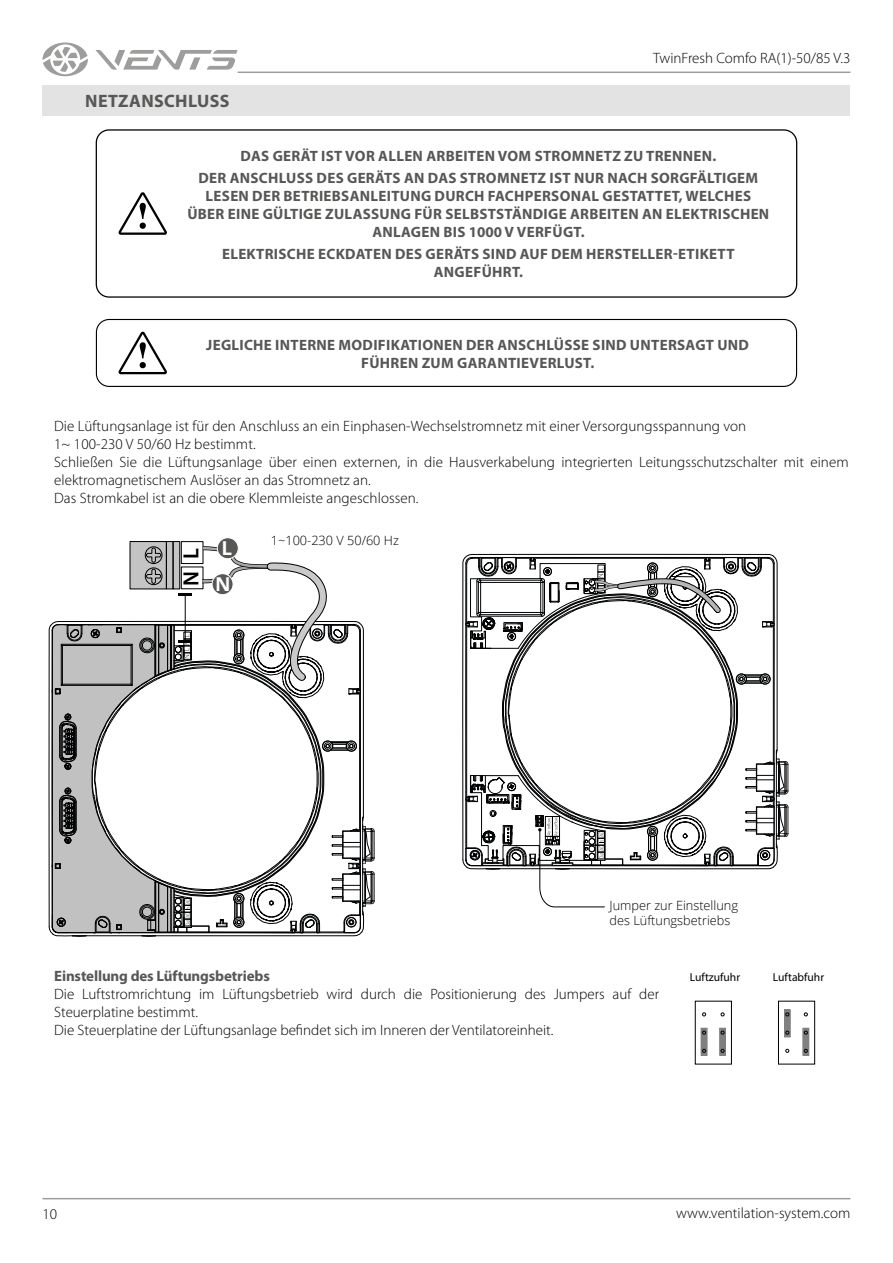
<style>
.page{position:relative;width:893px;height:1263px;background:#fff}
.page>*{position:absolute;margin:0;border:0;box-sizing:border-box;transform-origin:0 0}
.t1{font:600 22.05px "Myriad Pro";color:#000}
.t2{font:700 19.05px/36px "Open Sans";color:#fff;text-align:center}
.t3{font:700 18px "Myriad Pro";letter-spacing:.02em;color:#575756}
.t4{font:300 15px/18px "Myriad Pro";letter-spacing:.005em;color:#000}
.t5{font:700 15px/18px "Myriad Pro";letter-spacing:.02em;color:#575756;text-align:center}
.t6{font:700 15px "Myriad Pro";letter-spacing:-.01em;color:#575756}
.t7{font:300 12.75px/15.3px "Open Sans";color:#000}
.t8{font:11.55px "Myriad Pro";color:#000}
</style>
<div class="page">
<hr style="left:43px;top:1198px;width:807px;height:1px;background:#9d9d9c">
<hr style="left:238px;top:72px;width:612px;height:1px;background:#9d9d9c">
<svg style="left:95px;top:50px;width:143px;height:20px"></svg>
<svg style="left:43px;top:43px;width:45px;height:33px"></svg>
<div style="left:96px;top:319px;width:701px;height:68px;border:1px solid #000;border-radius:13px"></div>
<svg style="left:118px;top:332px;width:49px;height:42px"></svg>
<div style="left:96px;top:129px;width:701px;height:169px;border:1px solid #000;border-radius:13px"></div>
<svg style="left:118px;top:192px;width:49px;height:43px"></svg>
<div style="left:43px;top:85px;width:807px;height:31px;background:#e3e3e3"></div>
<svg style="left:49px;top:537px;width:326px;height:400px"></svg>
<svg style="left:463px;top:553px;width:325px;height:355px"></svg>
<div style="left:695px;top:1001px;width:37px;height:63px;border:1px solid #000"></div>
<svg style="left:702px;top:1012px;width:4px;height:4px"></svg>
<svg style="left:721px;top:1030px;width:3px;height:23px"></svg>
<svg style="left:703px;top:1030px;width:2px;height:23px"></svg>
<div style="left:778px;top:1001px;width:37px;height:63px;border:1px solid #000"></div>
<svg style="left:804px;top:1012px;width:4px;height:4px"></svg>
<svg style="left:785px;top:1049px;width:4px;height:4px"></svg>
<svg style="left:805px;top:1030px;width:2px;height:23px"></svg>
<svg style="left:786px;top:1011px;width:3px;height:24px"></svg>
<p class="t3" style="left:85px;top:89px;width:146px">NETZANSCHLUSS</p>
<p class="t4" style="left:653px;top:49px;width:199px">TwinFresh Comfo RA(1)-50/85 V.3</p>
<p class="t5" style="left:198px;top:144px;width:561px;line-height:22.2px">DAS GERÄT IST VOR ALLEN ARBEITEN VOM STROMNETZ ZU TRENNEN.<br>DER ANSCHLUSS DES GERÄTS AN DAS STROMNETZ IST NUR NACH SORGFÄLTIGEM</p>
<p class="t5" style="left:187px;top:187px;width:583px">LESEN DER BETRIEBSANLEITUNG DURCH FACHPERSONAL GESTATTET, WELCHES<br>ÜBER EINE GÜLTIGE ZULASSUNG FÜR SELBSTSTÄNDIGE ARBEITEN AN ELEKTRISCHEN<br>ANLAGEN BIS 1000 V VERFÜGT.</p>
<p class="t5" style="left:222px;top:245px;width:514px">ELEKTRISCHE ECKDATEN DES GERÄTS SIND AUF DEM HERSTELLER-ETIKETT<br>ANGEFÜHRT.</p>
<p class="t5" style="left:206px;top:335px;width:544px">JEGLICHE INTERNE MODIFIKATIONEN DER ANSCHLÜSSE SIND UNTERSAGT UND<br>FÜHREN ZUM GARANTIEVERLUST.</p>
<p class="t4" style="left:54px;top:417px;width:796px">Die Lüftungsanlage ist für den Anschluss an ein Einphasen-Wechselstromnetz mit einer Versorgungsspannung von<br>1~ 100-230 V 50/60 Hz bestimmt.<br>Schließen Sie die Lüftungsanlage über einen externen, in die Hausverkabelung integrierten Leitungsschutzschalter mit einem elektromagnetischem Auslöser an das Stromnetz an.<br>Das Stromkabel ist an die obere Klemmleiste angeschlossen.</p>
<h1 class="t1" style="left:177px;top:559px;width:12px;rotate:-90deg">L</h1>
<h1 class="t1" style="left:177px;top:586px;width:16px;rotate:-90deg">N</h1>
<p class="t2" style="left:215px;top:530px;width:19px">L<br>N</p>
<p class="t7" style="left:271px;top:533px;width:130px">1~100-230 V 50/60 Hz</p>
<p class="t7" style="left:610px;top:898px;width:130px">Jumper zur Einstellung des Lüftungsbetriebs</p>
<p class="t6" style="left:54px;top:966px;width:217px">Einstellung des Lüftungsbetriebs</p>
<p class="t4" style="left:54px;top:985px;width:606px">Die Luftstromrichtung im Lüftungsbetrieb wird durch die Positionierung des Jumpers auf der<br>Steuerplatine bestimmt.<br>Die Steuerplatine der Lüftungsanlage befindet sich im Inneren der Ventilatoreinheit.</p>
<p class="t8" style="left:690px;top:970px;width:52px">Luftzufuhr</p>
<p class="t8" style="left:773px;top:970px;width:53px">Luftabfuhr</p>
<p class="t4" style="left:43px;top:1205px;width:16px">10</p>
<p class="t4" style="left:676px;top:1204px;width:176px">www.ventilation-system.com</p>
</div>
